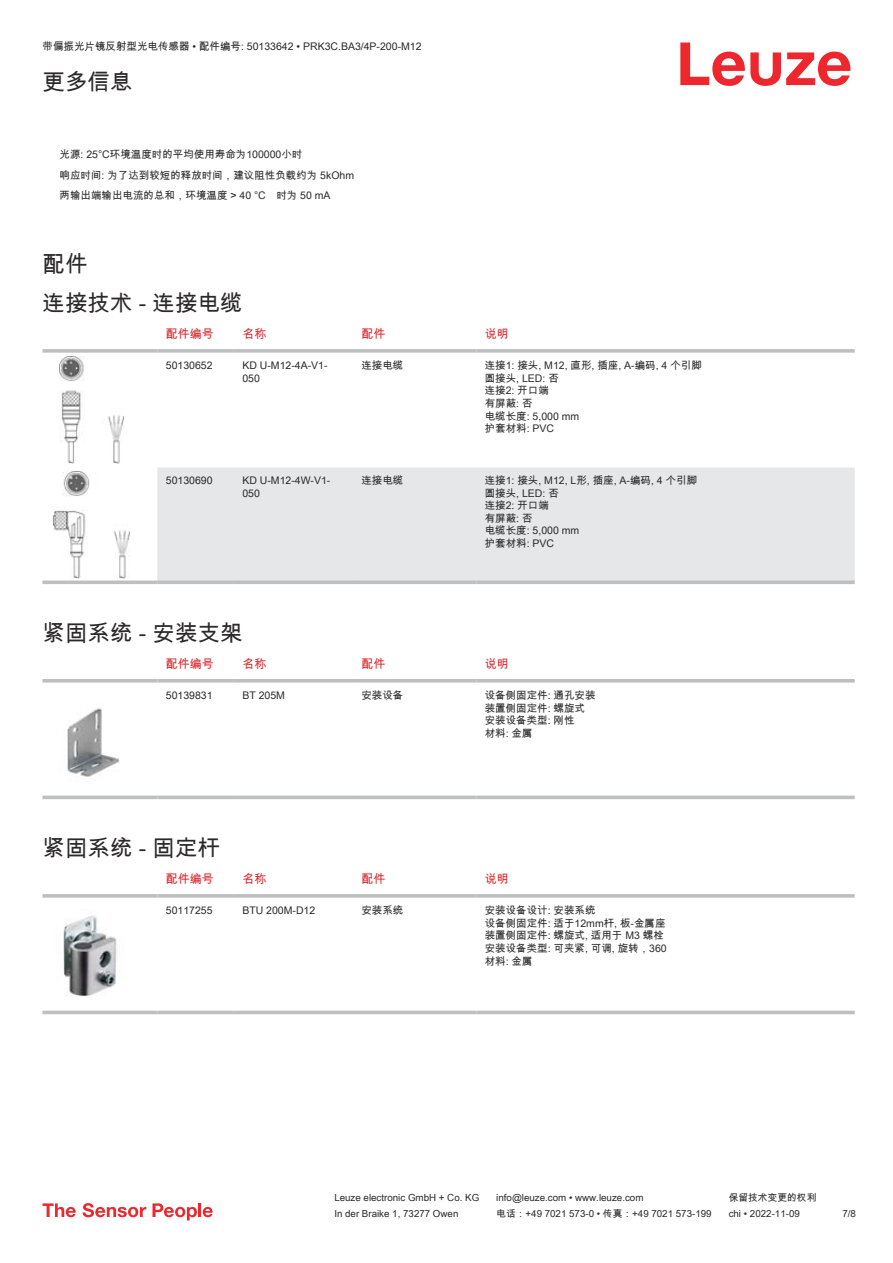
<style>
.page{position:relative;width:893px;height:1263px;background:#fff}
.page>*{position:absolute;margin:0;border:0;box-sizing:border-box;transform-origin:0 0}
.t1{font:22.5px/38.7px "Arial Unicode MS";color:#2b292a}
.t2{font:12px "Arial Unicode MS";color:#db2a30}
.t3{font:10.5px/12.6px "Arial Unicode MS";color:#2b292a}
.t4{font:9.75px "Arial Unicode MS";color:#2b292a}
</style>
<div class="page">
<svg style="left:680px;top:43px;width:170px;height:43px"></svg>
<div style="left:157px;top:467px;width:698px;height:113px;background:#e6e7e9"></div>
<svg style="left:43px;top:349px;width:114px;height:4px"></svg>
<svg style="left:157px;top:349px;width:77px;height:4px"></svg>
<svg style="left:234px;top:349px;width:119px;height:4px"></svg>
<svg style="left:353px;top:349px;width:123px;height:4px"></svg>
<svg style="left:476px;top:349px;width:379px;height:4px;background:#c3c5c7"></svg>
<svg style="left:43px;top:580px;width:114px;height:4px"></svg>
<svg style="left:157px;top:580px;width:77px;height:4px"></svg>
<svg style="left:234px;top:580px;width:119px;height:4px"></svg>
<svg style="left:353px;top:580px;width:123px;height:4px"></svg>
<svg style="left:476px;top:580px;width:379px;height:4px;background:#c2c4c6"></svg>
<img style="left:59px;top:357px;width:65px;height:106px">
<img style="left:54px;top:472px;width:75px;height:106px">
<svg style="left:43px;top:682px;width:812px;height:118px"></svg>
<hr style="left:43px;top:679px;width:114px;height:3px;background:#bdbfc1">
<hr style="left:157px;top:679px;width:77px;height:3px;background:#bdbfc1">
<hr style="left:234px;top:679px;width:119px;height:3px;background:#bdbfc1">
<hr style="left:353px;top:679px;width:123px;height:3px;background:#bdbfc1">
<hr style="left:476px;top:679px;width:379px;height:3px;background:#bdbfc1">
<svg style="left:43px;top:795px;width:114px;height:4px"></svg>
<svg style="left:157px;top:795px;width:77px;height:4px"></svg>
<svg style="left:234px;top:795px;width:119px;height:4px"></svg>
<svg style="left:353px;top:795px;width:123px;height:4px"></svg>
<svg style="left:476px;top:795px;width:379px;height:4px;background:#c6c8ca"></svg>
<img style="left:52px;top:687px;width:79px;height:106px">
<div style="left:43px;top:1010px;width:812px;height:5px;background:#eeeeef"></div>
<svg style="left:43px;top:894px;width:114px;height:4px"></svg>
<svg style="left:157px;top:894px;width:77px;height:4px"></svg>
<svg style="left:234px;top:894px;width:119px;height:4px"></svg>
<svg style="left:353px;top:894px;width:123px;height:4px"></svg>
<svg style="left:476px;top:894px;width:379px;height:4px;background:#c3c5c7"></svg>
<hr style="left:43px;top:1011px;width:114px;height:3px;background:#bdbfc1">
<hr style="left:157px;top:1011px;width:77px;height:3px;background:#bdbfc1">
<hr style="left:234px;top:1011px;width:119px;height:3px;background:#bdbfc1">
<hr style="left:353px;top:1011px;width:123px;height:3px;background:#bdbfc1">
<hr style="left:476px;top:1011px;width:379px;height:3px;background:#bdbfc1">
<img style="left:63px;top:915px;width:54px;height:82px">
<svg style="left:43px;top:1203px;width:33px;height:14px"></svg>
<svg style="left:83px;top:1203px;width:63px;height:14px"></svg>
<svg style="left:153px;top:1203px;width:44px;height:17px"></svg>
<hr style="left:198px;top:1203px;width:3px;height:14px;background:#ed272d">
<svg style="left:203px;top:1207px;width:10px;height:10px"></svg>
<p class="t3" style="left:43px;top:40px;width:381px">带偏振光片镜反射型光电传感器 • 配件编号: 50133642 • PRK3C.BA3/4P-200-M12</p>
<h1 class="t1" style="left:43px;top:62px;width:91px">更多信息</h1>
<p class="t3" style="left:60px;top:144px;width:296px;line-height:20.2px">光源: 25°C环境温度时的平均使用寿命为100000小时<br>响应时间: 为了达到较短的释放时间，建议阻性负载约为 5kOhm两输出端输出电流的总和，环境温度 &gt; 40 °C　时为 50 mA</p>
<h1 class="t1" style="left:43px;top:244px;width:202px">配件<br>连接技术 - 连接电缆</h1>
<p class="t2" style="left:166px;top:325px;width:49px">配件编号</p>
<p class="t2" style="left:242px;top:325px;width:25px">名称</p>
<p class="t2" style="left:361px;top:325px;width:25px">配件</p>
<p class="t2" style="left:485px;top:325px;width:25px">说明</p>
<p class="t3" style="left:166px;top:359px;width:48px">50130652</p>
<p class="t3" style="left:242px;top:359px;width:87px">KD U-M12-4A-V1-<br>050</p>
<p class="t3" style="left:361px;top:359px;width:43px">连接电缆</p>
<p class="t3" style="left:485px;top:359px;width:219px">连接1: 接头, M12, 直形, 插座, A-编码, 4 个引脚圆接头, LED: 否<br>连接2: 开口端<br>有屏蔽: 否<br>电缆长度: 5,000 mm<br>护套材料: PVC</p>
<p class="t3" style="left:166px;top:474px;width:48px">50130690</p>
<p class="t3" style="left:242px;top:474px;width:90px">KD U-M12-4W-V1-<br>050</p>
<p class="t3" style="left:361px;top:474px;width:43px">连接电缆</p>
<p class="t3" style="left:485px;top:474px;width:214px">连接1: 接头, M12, L形, 插座, A-编码, 4 个引脚圆接头, LED: 否<br>连接2: 开口端<br>有屏蔽: 否<br>电缆长度: 5,000 mm<br>护套材料: PVC</p>
<h1 class="t1" style="left:43px;top:613px;width:202px">紧固系统 - 安装支架</h1>
<p class="t2" style="left:166px;top:655px;width:49px">配件编号</p>
<p class="t2" style="left:242px;top:655px;width:25px">名称</p>
<p class="t2" style="left:361px;top:655px;width:25px">配件</p>
<p class="t2" style="left:485px;top:655px;width:25px">说明</p>
<p class="t3" style="left:166px;top:689px;width:48px">50139831</p>
<p class="t3" style="left:242px;top:689px;width:44px">BT 205M</p>
<p class="t3" style="left:361px;top:689px;width:43px">安装设备</p>
<p class="t3" style="left:485px;top:689px;width:112px">设备侧固定件: 通孔安装装置侧固定件: 螺旋式安装设备类型: 刚性<br>材料: 金属</p>
<h1 class="t1" style="left:43px;top:828px;width:179px">紧固系统 - 固定杆</h1>
<p class="t2" style="left:166px;top:870px;width:49px">配件编号</p>
<p class="t2" style="left:242px;top:870px;width:25px">名称</p>
<p class="t2" style="left:361px;top:870px;width:25px">配件</p>
<p class="t2" style="left:485px;top:870px;width:25px">说明</p>
<p class="t3" style="left:166px;top:904px;width:48px">50117255</p>
<p class="t3" style="left:242px;top:904px;width:74px">BTU 200M-D12</p>
<p class="t3" style="left:361px;top:904px;width:43px">安装系统</p>
<p class="t3" style="left:485px;top:904px;width:184px">安装设备设计: 安装系统<br>设备侧固定件: 适于12mm杆, 板-金属座装置侧固定件: 螺旋式, 适用于 M3 螺栓安装设备类型: 可夹紧, 可调, 旋转，360材料: 金属</p>
<p class="t4" style="left:334px;top:1191px;width:146px">Leuze electronic GmbH + Co. KG</p>
<p class="t4" style="left:496px;top:1191px;width:149px">info@leuze.com • www.leuze.com</p>
<p class="t4" style="left:729px;top:1191px;width:89px">保留技术变更的权利</p>
<p class="t4" style="left:334px;top:1206px;width:126px">In der Braike 1, 73277 Owen</p>
<p class="t4" style="left:496px;top:1206px;width:217px">电话：+49 7021 573-0 • 传真：+49 7021 573-199</p>
<p class="t4" style="left:729px;top:1206px;width:73px">chi • 2022-11-09</p>
<p class="t4" style="left:842px;top:1206px;width:15px">7 /8</p>
</div>
